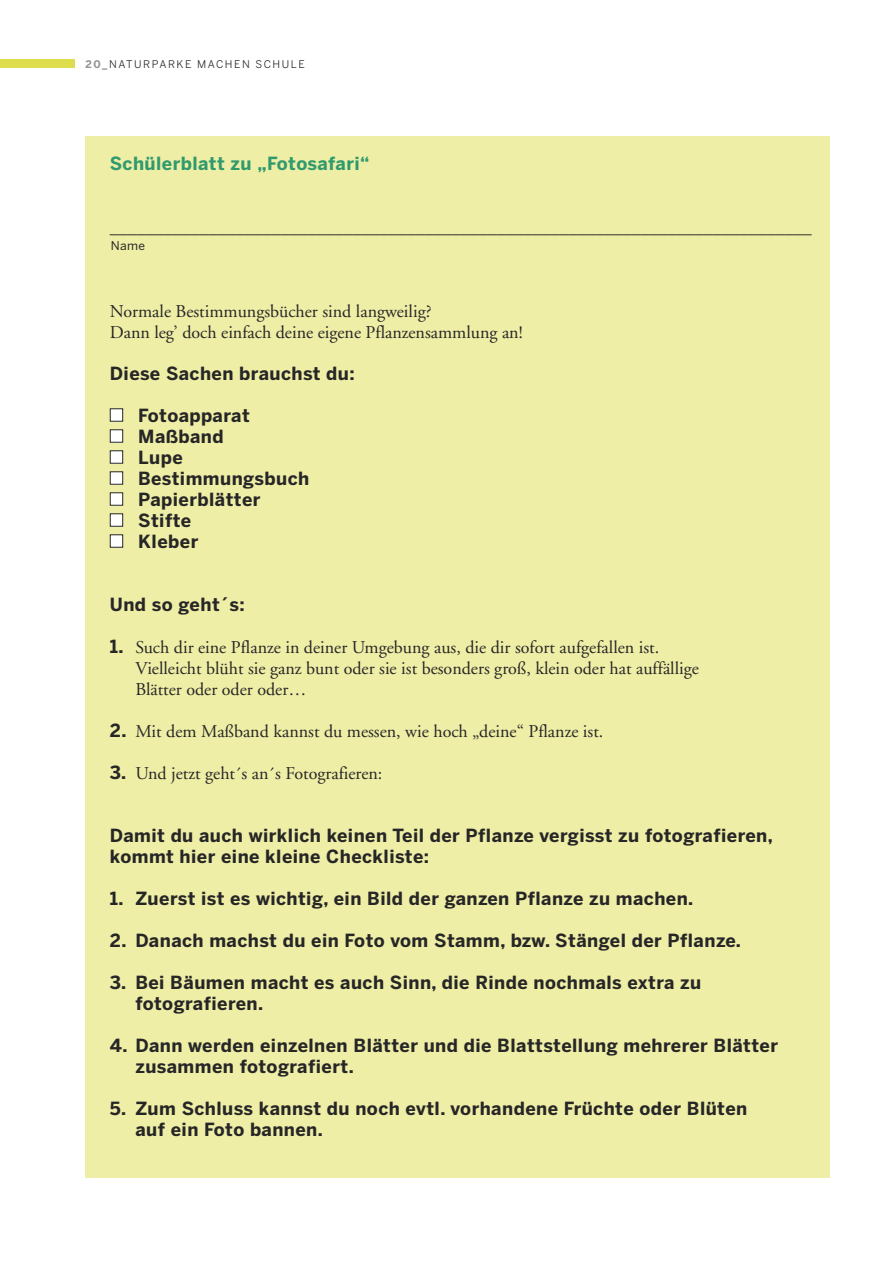
<style>
.page{position:relative;width:893px;height:1263px;background:#fff}
.page>*{position:absolute;margin:0;border:0;box-sizing:border-box;transform-origin:0 0}
.t1{font:700 18px/21px "Benton Sans";letter-spacing:.025em;color:#272627}
.t2{font:18px/21px "Adobe Garamond";color:#272627}
.t3{font:700 18px "Benton Sans";letter-spacing:.025em;color:#309a6d}
.t4{font:12px "Benton Sans";color:#272627}
.t5{font:10.5px "Benton Sans";letter-spacing:.15em;color:#272627}
.s1{font-weight:700;color:#939393}
.s2{font-family:"Benton Sans";font-weight:700}
</style>
<div class="page">
<div style="left:0;top:60px;width:75px;height:8px;background:#dedd4d"></div>
<div style="left:85px;top:136px;width:744px;height:1042px;background:#eeeea6"></div>
<div style="left:110px;top:535px;width:13px;height:12px;background:#fff"></div>
<div style="left:110px;top:534px;width:13px;height:14px;border:1px solid #272627"></div>
<div style="left:110px;top:514px;width:13px;height:12px;background:#fff"></div>
<div style="left:110px;top:513px;width:13px;height:14px;border:1px solid #272627"></div>
<div style="left:110px;top:493px;width:13px;height:12px;background:#fff"></div>
<div style="left:110px;top:492px;width:13px;height:14px;border:1px solid #272627"></div>
<div style="left:110px;top:472px;width:13px;height:12px;background:#fff"></div>
<div style="left:110px;top:471px;width:13px;height:14px;border:1px solid #272627"></div>
<div style="left:110px;top:451px;width:13px;height:12px;background:#fff"></div>
<div style="left:110px;top:450px;width:13px;height:14px;border:1px solid #272627"></div>
<div style="left:110px;top:430px;width:13px;height:12px;background:#fff"></div>
<div style="left:110px;top:429px;width:13px;height:14px;border:1px solid #272627"></div>
<div style="left:110px;top:409px;width:13px;height:12px;background:#fff"></div>
<div style="left:110px;top:408px;width:13px;height:14px;border:1px solid #272627"></div>
<p class="t5" style="left:85px;top:58px;width:221px"><span class="s1">20</span>_NATURPARKE MACHEN SCHULE</p>
<p class="t3" style="left:110px;top:153px;width:261px">Schülerblatt zu „Fotosafari“</p>
<p class="t2" style="left:110px;top:218px;width:703px">______________________________________________________________________________</p>
<p class="t4" style="left:111px;top:239px;width:36px">Name</p>
<p class="t2" style="left:110px;top:302px;width:414px">Normale Bestimmungsbücher sind langweilig?<br>Dann leg’ doch einfach deine eigene Pflanzensammlung an!</p>
<p class="t1" style="left:110px;top:363px;width:246px">Diese Sachen brauchst du:</p>
<p class="t1" style="left:138px;top:405px;width:173px">Fotoapparat<br>Maßband<br>Lupe<br>Bestimmungsbuch<br>Papierblätter<br>Stifte<br>Kleber</p>
<p class="t1" style="left:110px;top:594px;width:137px">Und so geht´s:</p>
<p class="t2" style="left:135px;top:638px;width:565px;text-indent:-26px"><span class="s2">1.</span> Such dir eine Pflanze in deiner Umgebung aus, die dir sofort aufgefallen ist.<br>Vielleicht blüht sie ganz bunt oder sie ist besonders groß, klein oder hat auffällige<br>Blätter oder oder oder…</p>
<p class="t2" style="left:110px;top:722px;width:495px"><span class="s2">2.</span> Mit dem Maßband kannst du messen, wie hoch „deine“ Pflanze ist.</p>
<p class="t2" style="left:110px;top:764px;width:274px"><span class="s2">3.</span> Und jetzt geht´s an´s Fotografieren:</p>
<p class="t1" style="left:110px;top:825px;width:664px">Damit du auch wirklich keinen Teil der Pflanze vergisst zu fotografieren, kommt hier eine kleine Checkliste:</p>
<p class="t1" style="left:110px;top:888px;width:585px">1. Zuerst ist es wichtig, ein Bild der ganzen Pflanze zu machen.</p>
<p class="t1" style="left:110px;top:930px;width:633px">2. Danach machst du ein Foto vom Stamm, bzw. Stängel der Pflanze.</p>
<p class="t1" style="left:135px;top:972px;width:567px;text-indent:-26px">3. Bei Bäumen macht es auch Sinn, die Rinde nochmals extra zu fotografieren.</p>
<p class="t1" style="left:135px;top:1035px;width:644px;text-indent:-26px">4. Dann werden einzelnen Blätter und die Blattstellung mehrerer Blätter zusammen fotografiert.</p>
<p class="t1" style="left:135px;top:1098px;width:613px;text-indent:-26px">5. Zum Schluss kannst du noch evtl. vorhandene Früchte oder Blüten auf ein Foto bannen.</p>
</div>
